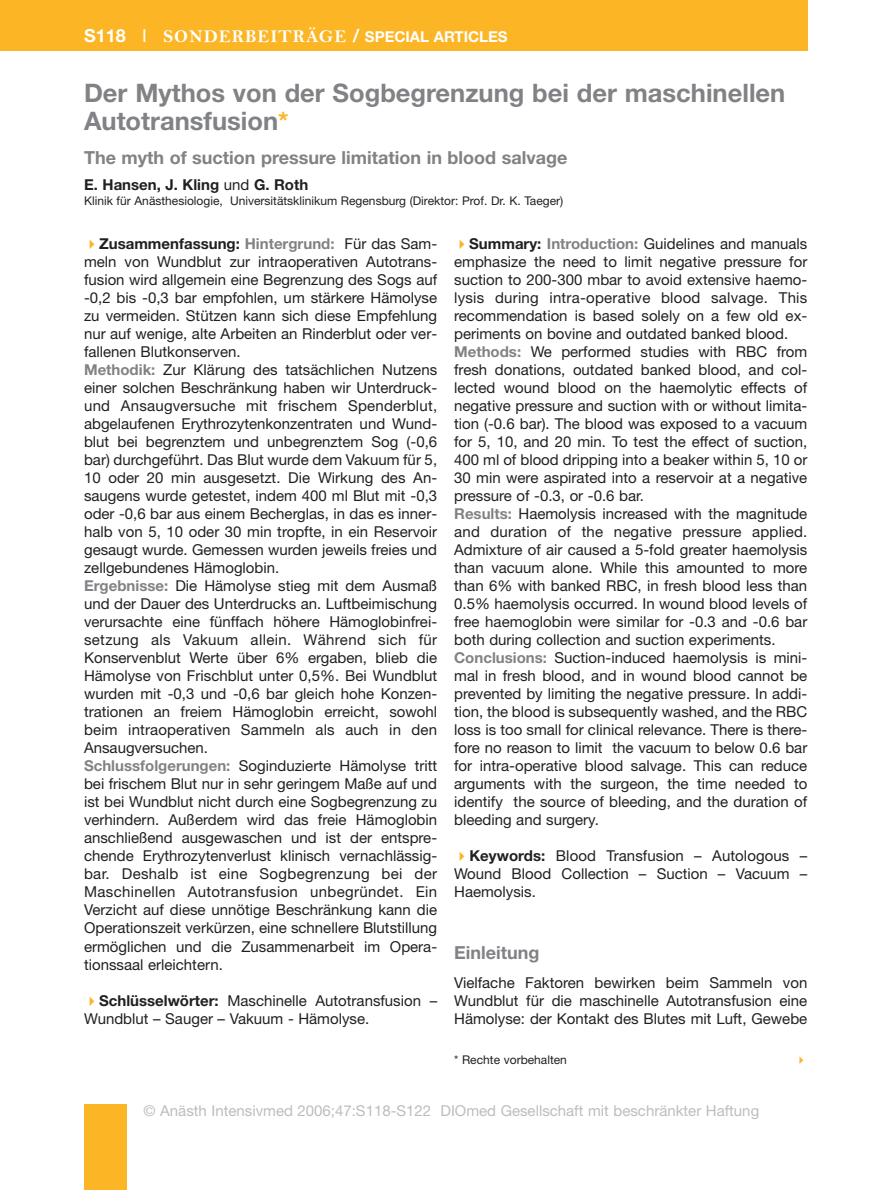
<style>
.page{position:relative;width:893px;height:1190px;background:#fff}
.page>*{position:absolute;margin:0;border:0;box-sizing:border-box;transform-origin:0 0}
.t1{font:700 25.5px/27.6px "Helvetica Neue";color:#808285}
.t2{font:700 18px "Helvetica Neue";color:#808285}
.t3{font:15px/18px "Helvetica Neue";color:#231f20}
.t4{font:15px "Helvetica Neue";color:#bcbdc0}
.t5{font:700 15px "Helvetica Neue";color:#fff}
.t6{font:700 15px "Helvetica Neue";color:#231f20}
.t7{font:12px "Helvetica Neue";color:#231f20}
.s1{font-size:18px}
.s2{font-weight:400;font-size:18px}
.s3{font-family:"Bell MT Bold";font-weight:400;font-size:18px}
.s4{color:#fcb525}
.s5{font-weight:400}
.s6{font-weight:700}
.s7{font-weight:700;color:#808285}
</style>
<div class="page">
<div style="left:0;top:0;width:807px;height:50px;background:#fcb525"></div>
<div style="left:84px;top:1105px;width:43px;height:85px;background:#fcb525"></div>
<p class="t5" style="left:84px;top:31px;width:425px"><span class="s1">S118</span> <span class="s2">I</span> <span class="s3">SONDERBEITRÄGE</span> <span class="s1">/</span> SPECIAL ARTICLES</p>
<h1 class="t1" style="left:84px;top:82px;width:702px">Der Mythos von der Sogbegrenzung bei der maschinellen<br>Autotransfusion<span class="s4">*</span></h1>
<p class="t2" style="left:84px;top:151px;width:485px">The myth of suction pressure limitation in blood salvage</p>
<p class="t6" style="left:84px;top:179px;width:226px">E. Hansen, J. Kling <span class="s5">und</span> G. Roth</p>
<p class="t7" style="left:84px;top:197px;width:480px">Klinik für Anästhesiologie, Universitätsklinikum Regensburg (Direktor: Prof. Dr. K. Taeger)</p>
<p class="t3" style="left:84px;top:236px;width:354px;text-indent:15px"><span class="s6">Zusammenfassung:</span> <span class="s7">Hintergrund:</span> Für das Sam&shy;meln von Wundblut zur intraoperativen Autotrans&shy;fusion wird allgemein eine Begrenzung des Sogs auf -0,2 bis -0,3 bar empfohlen, um stärkere Hämolyse zu vermeiden. Stützen kann sich diese Empfehlung nur auf wenige, alte Arbeiten an Rinderblut oder ver&shy;fallenen Blutkonserven.<br><span class="s7">Methodik:</span> Zur Klärung des tatsächlichen Nutzens einer solchen Beschränkung haben wir Unterdruck&shy;und Ansaugversuche mit frischem Spenderblut, abgelaufenen Erythrozytenkonzentraten und Wund&shy;blut bei begrenztem und unbegrenztem Sog (-0,6 bar) durchgeführt. Das Blut wurde dem Vakuum für 5, 10 oder 20 min ausgesetzt. Die Wirkung des An&shy;saugens wurde getestet, indem 400 ml Blut mit -0,3 oder -0,6 bar aus einem Becherglas, in das es inner&shy;halb von 5, 10 oder 30 min tropfte, in ein Reservoir gesaugt wurde. Gemessen wurden jeweils freies und zellgebundenes Hämoglobin.<br><span class="s7">Ergebnisse:</span> Die Hämolyse stieg mit dem Ausmaß und der Dauer des Unterdrucks an. Luftbeimischung verursachte eine fünffach höhere Hämoglobinfrei&shy;setzung als Vakuum allein. Während sich für Konservenblut Werte über 6% ergaben, blieb die Hämolyse von Frischblut unter 0,5%. Bei Wundblut wurden mit -0,3 und -0,6 bar gleich hohe Konzen&shy;trationen an freiem Hämoglobin erreicht, sowohl beim intraoperativen Sammeln als auch in den Ansaugversuchen.<br><span class="s7">Schlussfolgerungen:</span> Soginduzierte Hämolyse tritt bei frischem Blut nur in sehr geringem Maße auf und ist bei Wundblut nicht durch eine Sogbegrenzung zu verhindern. Außerdem wird das freie Hämoglobin anschließend ausgewaschen und ist der entspre&shy;chende Erythrozytenverlust klinisch vernachlässig&shy;bar. Deshalb ist eine Sogbegrenzung bei der Maschinellen Autotransfusion unbegründet. Ein Verzicht auf diese unnötige Beschränkung kann die Operationszeit verkürzen, eine schnellere Blutstillung ermöglichen und die Zusammenarbeit im Opera&shy;tionssaal erleichtern.</p>
<p class="t3" style="left:84px;top:992px;width:354px;text-indent:15px"><span class="s6">Schlüsselwörter:</span> Maschinelle Autotransfusion –<br>Wundblut – Sauger – Vakuum - Hämolyse.</p>
<p class="t3" style="left:454px;top:236px;width:354px;text-indent:15px"><span class="s6">Summary:</span> <span class="s7">Introduction:</span> Guidelines and manuals emphasize the need to limit negative pressure for suction to 200-300 mbar to avoid extensive haemo&shy;lysis during intra-operative blood salvage. This recommendation is based solely on a few old ex&shy;periments on bovine and outdated banked blood.<br><span class="s7">Methods:</span> We performed studies with RBC from fresh donations, outdated banked blood, and col&shy;lected wound blood on the haemolytic effects of negative pressure and suction with or without limita&shy;tion (-0.6 bar). The blood was exposed to a vacuum for 5, 10, and 20 min. To test the effect of suction, 400 ml of blood dripping into a beaker within 5, 10 or 30 min were aspirated into a reservoir at a negative pressure of -0.3, or -0.6 bar.<br><span class="s7">Results:</span> Haemolysis increased with the magnitude and duration of the negative pressure applied.<br>Admixture of air caused a 5-fold greater haemolysis than vacuum alone. While this amounted to more than 6% with banked RBC, in fresh blood less than 0.5% haemolysis occurred. In wound blood levels of free haemoglobin were similar for -0.3 and -0.6 bar both during collection and suction experiments.<br><span class="s7">Conclusions:</span> Suction-induced haemolysis is mini&shy;mal in fresh blood, and in wound blood cannot be prevented by limiting the negative pressure. In addi&shy;tion, the blood is subsequently washed, and the RBC loss is too small for clinical relevance. There is there&shy;fore no reason to limit the vacuum to below 0.6 bar for intra-operative blood salvage. This can reduce arguments with the surgeon, the time needed to identify the source of bleeding, and the duration of bleeding and surgery.</p>
<p class="t3" style="left:454px;top:848px;width:354px;text-align:justify;text-indent:15px"><span class="s6">Keywords:</span> Blood Transfusion – Autologous – Wound Blood Collection – Suction – Vacuum – Haemolysis.</p>
<p class="t2" style="left:454px;top:946px;width:87px">Einleitung</p>
<p class="t3" style="left:454px;top:975px;width:354px;text-align:justify">Vielfache Faktoren bewirken beim Sammeln von Wundblut für die maschinelle Autotransfusion eine Hämolyse: der Kontakt des Blutes mit Luft, Gewebe</p>
<p class="t7" style="left:454px;top:1055px;width:114px">* Rechte vorbehalten</p>
<p class="t4" style="left:144px;top:1105px;width:617px">© Anästh Intensivmed 2006;47:S118-S122 DIOmed Gesellschaft mit beschränkter Haftung</p>
</div>
